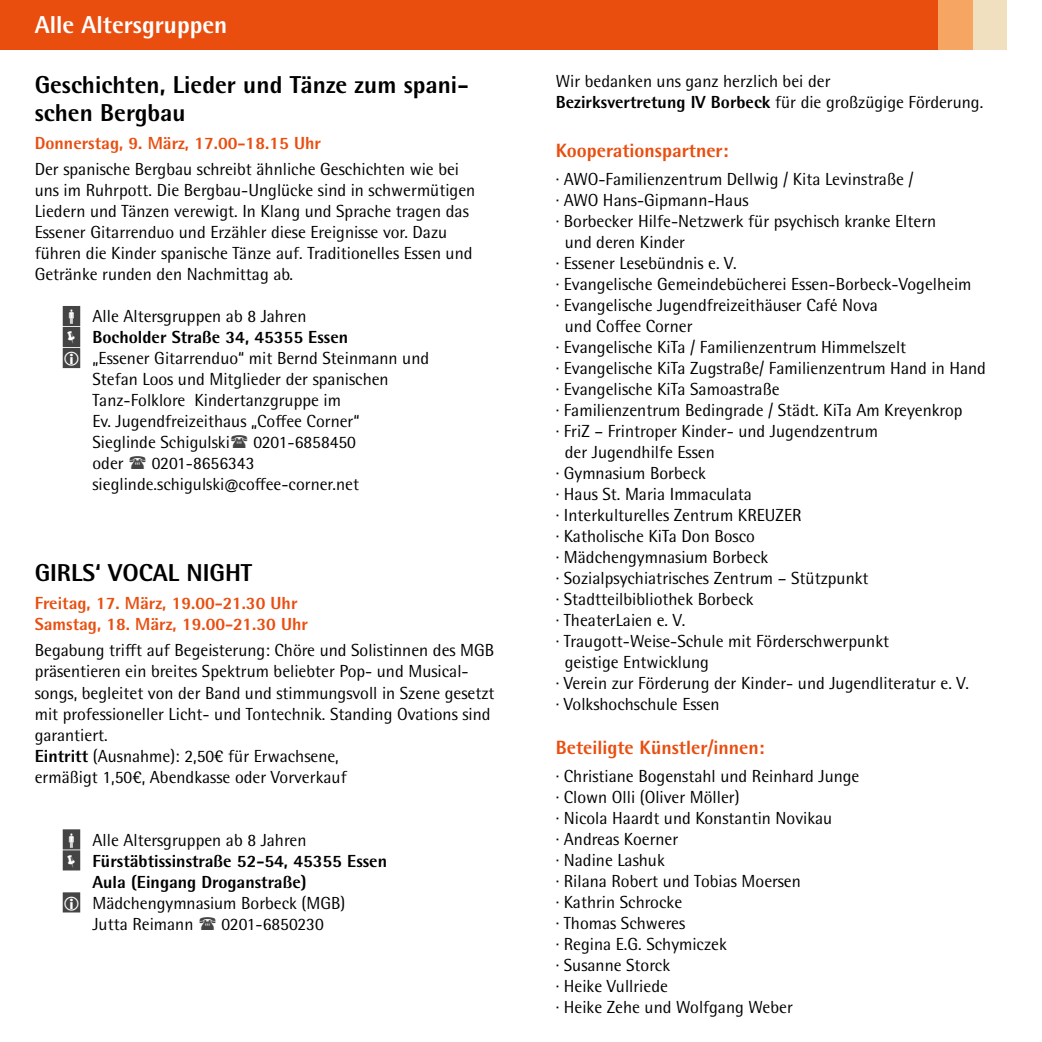
<style>
.page{position:relative;width:1042px;height:1042px;background:#fff}
.page>*{position:absolute;margin:0;border:0;box-sizing:border-box;transform-origin:0 0}
.t1{font:800 24.5px/28px "Rotis Semi Sans Pro";color:#000}
.t2{font:800 24.5px "Rotis Semi Sans Pro";color:#fff}
.t3{font:800 19.25px "Rotis Semi Sans Pro";color:#e94e0f}
.t4{font:17.5px/21px "Rotis Semi Sans Pro";color:#000}
.t5{font:800 17.5px/21px "Rotis Semi Sans Pro";color:#e94e0f}
.t6{font:800 17.5px/21px "Rotis Semi Sans Pro";color:#000}
.s1{font-weight:800}
</style>
<div class="page">
<div style="left:63px;top:306px;width:17px;height:20px;background:#454444"></div>
<div style="left:63px;top:327px;width:17px;height:20px;background:#454444"></div>
<div style="left:63px;top:348px;width:17px;height:20px;background:#454444"></div>
<div style="left:63px;top:829px;width:17px;height:20px;background:#454444"></div>
<div style="left:63px;top:850px;width:17px;height:20px;background:#454444"></div>
<div style="left:63px;top:892px;width:17px;height:20px;background:#454444"></div>
<div style="left:0;top:0;width:955px;height:50px;background:#e94e0f"></div>
<div style="left:972px;top:0;width:35px;height:50px;background:#f1e0c0"></div>
<div style="left:938px;top:0;width:34px;height:50px;background:#f6a563"></div>
<h1 class="t2" style="left:35px;top:9px;width:194px">Alle Altersgruppen</h1>
<h1 class="t1" style="left:35px;top:70px;width:435px">Geschichten, Lieder und Tänze zum spani&shy;schen Bergbau</h1>
<p class="t5" style="left:35px;top:132px;width:288px">Donnerstag, 9. März, 17.00-18.15 Uhr</p>
<p class="t4" style="left:35px;top:159px;width:442px">Der spanische Bergbau schreibt ähnliche Geschichten wie bei uns im Ruhrpott. Die Bergbau-Unglücke sind in schwermütigen Liedern und Tänzen verewigt. In Klang und Sprache tragen das Essener Gitarrenduo und Erzähler diese Ereignisse vor. Dazu führen die Kinder spanische Tänze auf. Traditionelles Essen und Getränke runden den Nachmittag ab.</p>
<p class="t4" style="left:92px;top:306px;width:215px">Alle Altersgruppen ab 8 Jahren</p>
<p class="t6" style="left:92px;top:326px;width:257px">Bocholder Straße 34, 45355 Essen</p>
<p class="t4" style="left:92px;top:348px;width:338px">„Essener Gitarrenduo“ mit Bernd Steinmann und Stefan Loos und Mitglieder der spanischen Tanz-Folklore Kindertanzgruppe im<br>Ev. Jugendfreizeithaus „Coffee Corner“<br>Sieglinde Schigulski</p>
<p class="t4" style="left:253px;top:432px;width:104px">0201-6858450</p>
<p class="t4" style="left:92px;top:453px;width:33px">oder</p>
<p class="t4" style="left:92px;top:453px;width:268px;text-indent:59px">0201-8656343 sieglinde.schigulski@coffee-corner.net</p>
<h1 class="t1" style="left:35px;top:558px;width:219px">GIRLS‘ VOCAL NIGHT</h1>
<p class="t5" style="left:35px;top:592px;width:275px">Freitag, 17. März, 19.00-21.30 Uhr<br>Samstag, 18. März, 19.00-21.30 Uhr</p>
<p class="t4" style="left:35px;top:640px;width:461px">Begabung trifft auf Begeisterung: Chöre und Solistinnen des MGB präsentieren ein breites Spektrum beliebter Pop- und Musical&shy;songs, begleitet von der Band und stimmungsvoll in Szene gesetzt mit professioneller Licht- und Tontechnik. Standing Ovations sind garantiert.<br><span class="s1">Eintritt</span> (Ausnahme): 2,50€ für Erwachsene,<br>ermäßigt 1,50€, Abendkasse oder Vorverkauf</p>
<p class="t4" style="left:92px;top:829px;width:215px">Alle Altersgruppen ab 8 Jahren</p>
<p class="t6" style="left:92px;top:850px;width:296px">Fürstäbtissinstraße 52-54, 45355 Essen<br>Aula (Eingang Droganstraße)</p>
<p class="t4" style="left:92px;top:892px;width:254px">Mädchengymnasium Borbeck (MGB)<br>Jutta Reimann</p>
<p class="t4" style="left:221px;top:913px;width:104px">0201-6850230</p>
<p class="t4" style="left:556px;top:70px;width:429px">Wir bedanken uns ganz herzlich bei der<br><span class="s1">Bezirksvertretung IV Borbeck</span> für die großzügige Förderung.</p>
<p class="t3" style="left:556px;top:138px;width:174px">Kooperationspartner:</p>
<p class="t4" style="left:556px;top:168px;width:359px">· AWO-Familienzentrum Dellwig / Kita Levinstraße /</p>
<p class="t4" style="left:556px;top:189px;width:194px">· AWO Hans-Gipmann-Haus</p>
<p class="t4" style="left:556px;top:210px;width:382px">· Borbecker Hilfe-Netzwerk für psychisch kranke Eltern</p>
<p class="t4" style="left:565px;top:231px;width:122px">und deren Kinder</p>
<p class="t4" style="left:556px;top:252px;width:183px">· Essener Lesebündnis e. V.</p>
<p class="t4" style="left:556px;top:273px;width:417px">· Evangelische Gemeindebücherei Essen-Borbeck-Vogelheim</p>
<p class="t4" style="left:556px;top:294px;width:324px">· Evangelische Jugendfreizeithäuser Café Nova</p>
<p class="t4" style="left:565px;top:315px;width:129px">und Coffee Corner</p>
<p class="t4" style="left:556px;top:336px;width:352px">· Evangelische KiTa / Familienzentrum Himmelszelt</p>
<p class="t4" style="left:556px;top:357px;width:432px">· Evangelische KiTa Zugstraße/ Familienzentrum Hand in Hand</p>
<p class="t4" style="left:556px;top:378px;width:225px">· Evangelische KiTa Samoastraße</p>
<p class="t4" style="left:556px;top:399px;width:408px">· Familienzentrum Bedingrade / Städt. KiTa Am Kreyenkrop</p>
<p class="t4" style="left:556px;top:420px;width:324px">· FriZ – Frintroper Kinder- und Jugendzentrum</p>
<p class="t4" style="left:565px;top:441px;width:152px">der Jugendhilfe Essen</p>
<p class="t4" style="left:556px;top:462px;width:152px">· Gymnasium Borbeck</p>
<p class="t4" style="left:556px;top:483px;width:198px">· Haus St. Maria Immaculata</p>
<p class="t4" style="left:556px;top:504px;width:247px">· Interkulturelles Zentrum KREUZER</p>
<p class="t4" style="left:556px;top:525px;width:201px">· Katholische KiTa Don Bosco</p>
<p class="t4" style="left:556px;top:546px;width:214px">· Mädchengymnasium Borbeck</p>
<p class="t4" style="left:556px;top:567px;width:314px">· Sozialpsychiatrisches Zentrum – Stützpunkt</p>
<p class="t4" style="left:556px;top:588px;width:199px">· Stadtteilbibliothek Borbeck</p>
<p class="t4" style="left:556px;top:609px;width:131px">· TheaterLaien e. V.</p>
<p class="t4" style="left:556px;top:630px;width:335px">· Traugott-Weise-Schule mit Förderschwerpunkt</p>
<p class="t4" style="left:565px;top:651px;width:146px">geistige Entwicklung</p>
<p class="t4" style="left:556px;top:672px;width:415px">· Verein zur Förderung der Kinder- und Jugendliteratur e. V.</p>
<p class="t4" style="left:556px;top:693px;width:165px">· Volkshochschule Essen</p>
<p class="t3" style="left:556px;top:735px;width:210px">Beteiligte Künstler/innen:</p>
<p class="t4" style="left:556px;top:765px;width:305px">· Christiane Bogenstahl und Reinhard Junge · Clown Olli (Oliver Möller)<br>· Nicola Haardt und Konstantin Novikau<br>· Andreas Koerner<br>· Nadine Lashuk<br>· Rilana Robert und Tobias Moersen<br>· Kathrin Schrocke<br>· Thomas Schweres<br>· Regina E.G. Schymiczek<br>· Susanne Storck<br>· Heike Vullriede<br>· Heike Zehe und Wolfgang Weber</p>
</div>
